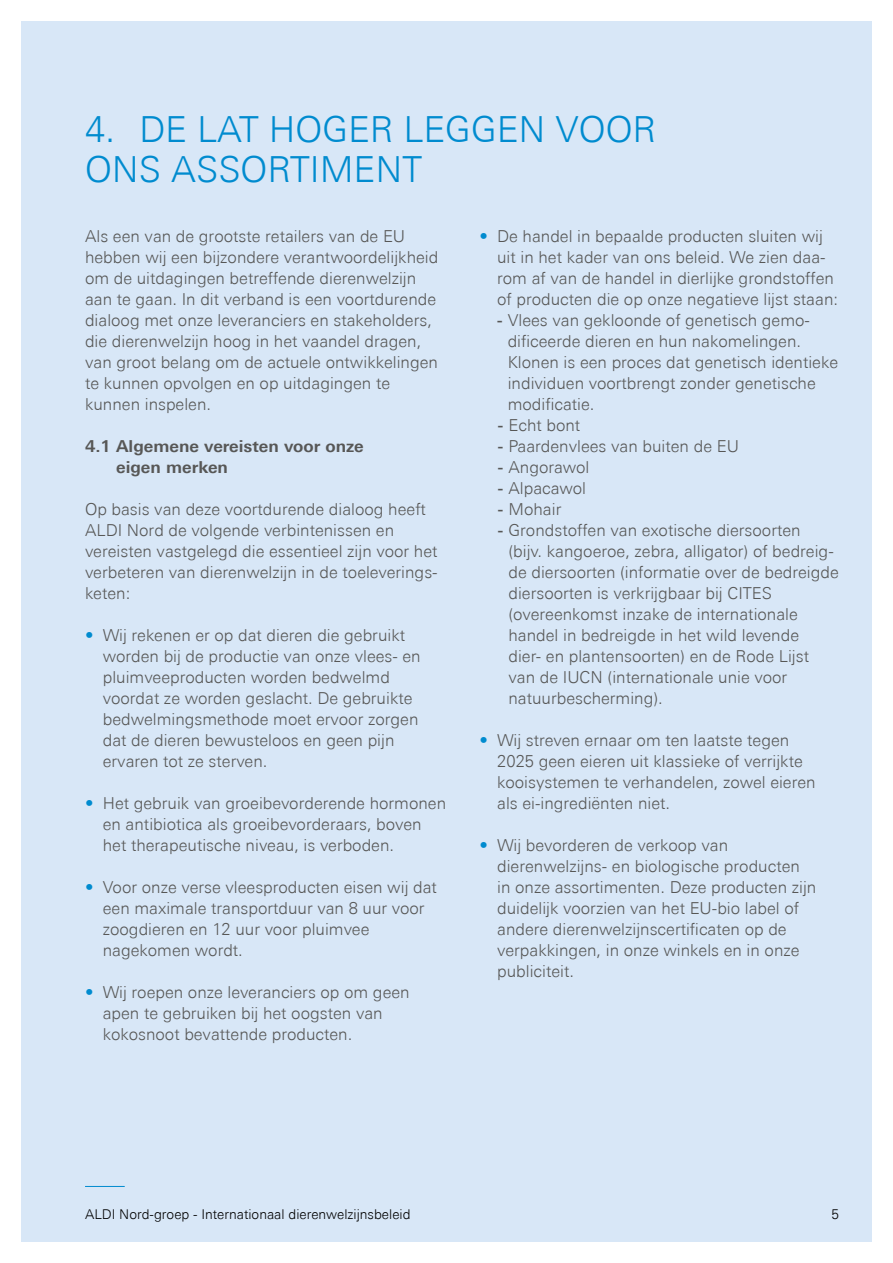
<style>
.page{position:relative;width:893px;height:1263px;background:#fff}
.page>*{position:absolute;margin:0;border:0;box-sizing:border-box;transform-origin:0 0}
.t1{font:300 36px/40.5px "Univers Next Pro";color:#008bcf}
.t2{font:300 16.5px/21px "Univers Next Pro";color:#575756}
.t3{font:700 16.5px/21px "Univers Next Pro";color:#575756}
.t4{font:300 13.5px "Univers Next Pro";color:#000}
.s1{color:#008bcf}
.s2{font-weight:700}
</style>
<div class="page">
<div style="left:21px;top:21px;width:851px;height:1221px;background:#d8e7f7"></div>
<hr style="left:85px;top:1186px;width:40px;height:1px;background:#008bcf">
<h1 class="t1" style="left:85px;top:109px;width:573px">4. DE LAT HOGER LEGGEN VOOR<br>ONS ASSORTIMENT</h1>
<p class="t2" style="left:85px;top:226px;width:355px">Als een van de grootste retailers van de EU hebben wij een bijzondere verantwoordelijkheid om de uitdagingen betreffende dierenwelzijn aan te gaan. In dit verband is een voortdurende dialoog met onze leveranciers en stakeholders, die dierenwelzijn hoog in het vaandel dragen, van groot belang om de actuele ontwikkelingen te kunnen opvolgen en op uitdagingen te kunnen inspelen.</p>
<p class="t3" style="left:116px;top:436px;width:249px;text-indent:-31px">4.1 Algemene vereisten voor onze eigen merken</p>
<p class="t2" style="left:85px;top:499px;width:354px">Op basis van deze voortdurende dialoog heeft ALDI Nord de volgende verbintenissen en vereisten vastgelegd die essentieel zijn voor het verbeteren van dierenwelzijn in de toeleverings&shy;keten:</p>
<p class="t2" style="left:103px;top:625px;width:319px;text-indent:-18px"><span class="s1">•</span> Wij rekenen er op dat dieren die gebruikt worden bij de productie van onze vlees- en pluimveeproducten worden bedwelmd voordat ze worden geslacht. De gebruikte bedwelmingsmethode moet ervoor zorgen dat de dieren bewusteloos en geen pijn ervaren tot ze sterven.</p>
<p class="t2" style="left:103px;top:793px;width:345px;text-indent:-18px"><span class="s1">•</span> Het gebruik van groeibevorderende hormonen en antibiotica als groeibevorderaars, boven het therapeutische niveau, is verboden.</p>
<p class="t2" style="left:103px;top:877px;width:336px;text-indent:-18px"><span class="s1">•</span> Voor onze verse vleesproducten eisen wij dat een maximale transportduur van 8 uur voor zoogdieren en 12 uur voor pluimvee nagekomen wordt.</p>
<p class="t2" style="left:103px;top:982px;width:308px;text-indent:-18px"><span class="s1">•</span> Wij roepen onze leveranciers op om geen apen te gebruiken bij het oogsten van kokosnoot bevattende producten.</p>
<p class="t2" style="left:497px;top:226px;width:342px;text-indent:-18px"><span class="s1">•</span> De handel in bepaalde producten sluiten wij uit in het kader van ons beleid. We zien daa&shy;rom af van de handel in dierlijke grondstoffen of producten die op onze negatieve lijst staan:</p>
<p class="t2" style="left:508px;top:310px;width:332px;text-indent:-11px"><span class="s2">-</span> Vlees van gekloonde of genetisch gemo&shy;dificeerde dieren en hun nakomelingen.<br>Klonen is een proces dat genetisch identieke individuen voortbrengt zonder genetische modificatie.</p>
<p class="t2" style="left:498px;top:415px;width:84px"><span class="s2">-</span> Echt bont</p>
<p class="t2" style="left:498px;top:436px;width:242px"><span class="s2">-</span> Paardenvlees van buiten de EU</p>
<p class="t2" style="left:498px;top:457px;width:93px"><span class="s2">-</span> Angorawol</p>
<p class="t2" style="left:498px;top:478px;width:90px"><span class="s2">-</span> Alpacawol</p>
<p class="t2" style="left:498px;top:499px;width:65px"><span class="s2">-</span> Mohair</p>
<p class="t2" style="left:508px;top:520px;width:332px;text-indent:-11px"><span class="s2">-</span> Grondstoffen van exotische diersoorten<br>(bijv. kangoeroe, zebra, alligator) of bedreig&shy;de diersoorten (informatie over de bedreigde diersoorten is verkrijgbaar bij CITES (overeenkomst inzake de internationale handel in bedreigde in het wild levende<br>dier- en plantensoorten) en de Rode Lijst van de IUCN (internationale unie voor natuurbescherming).</p>
<p class="t2" style="left:497px;top:730px;width:320px;text-indent:-18px"><span class="s1">•</span> Wij streven ernaar om ten laatste tegen 2025 geen eieren uit klassieke of verrijkte kooisystemen te verhandelen, zowel eieren als ei-ingrediënten niet.</p>
<p class="t2" style="left:497px;top:835px;width:321px;text-indent:-18px"><span class="s1">•</span> Wij bevorderen de verkoop van dierenwelzijns- en biologische producten in onze assortimenten. Deze producten zijn duidelijk voorzien van het EU-bio label of andere dierenwelzijnscertificaten op de verpakkingen, in onze winkels en in onze publiciteit.</p>
<p class="t4" style="left:85px;top:1206px;width:356px">International Buying Policy for Cotton | As of January 2020</p>
<p class="t4" style="left:85px;top:1206px;width:327px">ALDI Nord-groep - Internationaal dierenwelzijnsbeleid</p>
</div>
